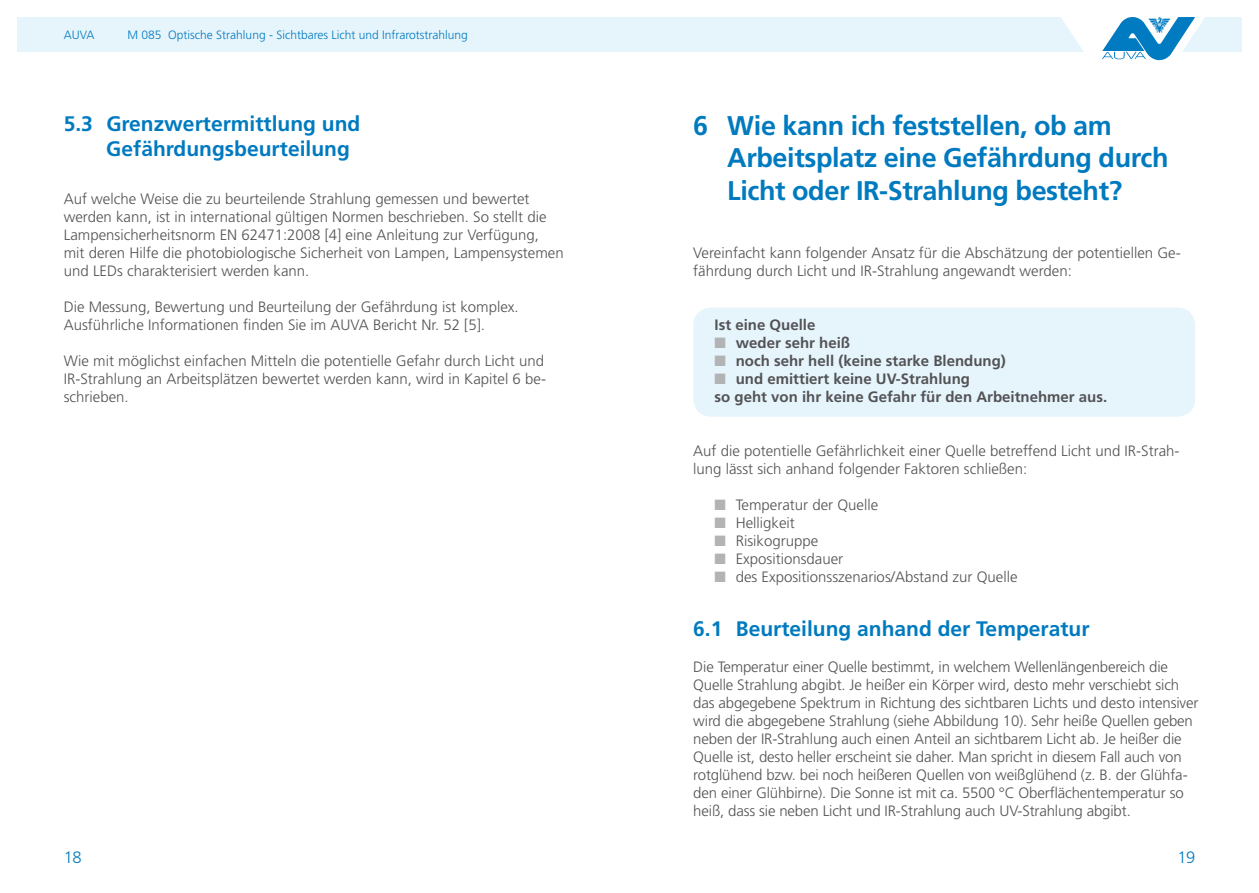
<style>
.page{position:relative;width:1259px;height:893px;background:#fff}
.page>*{position:absolute;margin:0;border:0;box-sizing:border-box;transform-origin:0 0}
.t1{font:700 27px "Frutiger LT Std";letter-spacing:-.015em;color:#007abf}
.t2{font:700 21px/25.2px "Frutiger LT Std";color:#007abf}
.t3{font:300 16.5px "Frutiger LT Std";color:#007bc0}
.t4{font:300 15px/18px "Frutiger LT Std";color:#535355}
.t5{font:700 15px "Frutiger LT Std";color:#535355}
.t6{font:300 12px "Frutiger LT Std";color:#007abf}
</style>
<div class="page">
<div style="left:17px;top:17px;width:1225px;height:34px;background:#e6f4fc"></div>
<div style="left:693px;top:308px;width:502px;height:109px;background:#e6f4fc;border-radius:18px"></div>
<svg style="left:1060px;top:17px;width:145px;height:44px"></svg>
<p class="t6" style="left:64px;top:28px;width:32px">AUVA</p>
<p class="t6" style="left:128px;top:28px;width:342px">M 085 Optische Strahlung - Sichtbares Licht und Infrarotstrahlung</p>
<h2 class="t2" style="left:106px;top:111px;width:256px;text-indent:-43px">5.3 Grenzwertermittlung und<br>Gefährdungsbeurteilung</h2>
<p class="t4" style="left:64px;top:190px;width:501px">Auf welche Weise die zu beurteilende Strahlung gemessen und bewertet werden kann, ist in international gültigen Normen beschrieben. So stellt die Lampensicherheitsnorm EN 62471:2008 [4] eine Anleitung zur Verfügung,<br>mit deren Hilfe die photobiologische Sicherheit von Lampen, Lampensystemen und LEDs charakterisiert werden kann.</p>
<p class="t4" style="left:64px;top:298px;width:456px">Die Messung, Bewertung und Beurteilung der Gefährdung ist komplex.<br>Ausführliche Informationen finden Sie im AUVA Bericht Nr. 52 [5].</p>
<p class="t4" style="left:64px;top:352px;width:484px">Wie mit möglichst einfachen Mitteln die potentielle Gefahr durch Licht und<br>IR-Strahlung an Arbeitsplätzen bewertet werden kann, wird in Kapitel 6 be&shy;schrieben.</p>
<h1 class="t1" style="left:693px;top:110px;width:420px">6 Wie kann ich feststellen, ob am</h1>
<h1 class="t1" style="left:693px;top:142px;width:477px">Arbeitsplatz eine Gefährdung durch</h1>
<h1 class="t1" style="left:727px;top:175px;width:396px">Licht oder IR-Strahlung besteht?</h1>
<p class="t4" style="left:693px;top:244px;width:489px">Vereinfacht kann folgender Ansatz für die Abschätzung der potentiellen Ge&shy;fährdung durch Licht und IR-Strahlung angewandt werden:</p>
<p class="t5" style="left:693px;top:316px;width:124px">Ist eine Quelle</p>
<p class="t5" style="left:736px;top:334px;width:116px">weder sehr heiß</p>
<p class="t5" style="left:736px;top:352px;width:272px">noch sehr hell (keine starke Blendung)</p>
<p class="t5" style="left:736px;top:370px;width:236px">und emittiert keine UV-Strahlung</p>
<p class="t5" style="left:714px;top:388px;width:394px">so geht von ihr keine Gefahr für den Arbeitnehmer aus.</p>
<p class="t4" style="left:693px;top:442px;width:488px">Auf die potentielle Gefährlichkeit einer Quelle betreffend Licht und IR-Strah&shy;lung lässt sich anhand folgender Faktoren schließen:</p>
<p class="t4" style="left:736px;top:496px;width:283px">Temperatur der Quelle<br>Helligkeit<br>Risikogruppe<br>Expositionsdauer<br>des Expositionsszenarios/Abstand zur Quelle</p>
<h2 class="t2" style="left:693px;top:617px;width:398px">6.1 Beurteilung anhand der Temperatur</h2>
<p class="t4" style="left:693px;top:658px;width:506px">Die Temperatur einer Quelle bestimmt, in welchem Wellenlängenbereich die Quelle Strahlung abgibt. Je heißer ein Körper wird, desto mehr verschiebt sich das abgegebene Spektrum in Richtung des sichtbaren Lichts und desto intensiver wird die abgegebene Strahlung (siehe Abbildung 10). Sehr heiße Quellen geben neben der IR-Strahlung auch einen Anteil an sichtbarem Licht ab. Je heißer die Quelle ist, desto heller erscheint sie daher. Man spricht in diesem Fall auch von rotglühend bzw. bei noch heißeren Quellen von weißglühend (z. B. der Glühfa&shy;den einer Glühbirne). Die Sonne ist mit ca. 5500 °C Oberflächentemperatur so heiß, dass sie neben Licht und IR-Strahlung auch UV-Strahlung abgibt.</p>
<p class="t3" style="left:64px;top:848px;width:19px">18</p>
<p class="t3" style="left:1177px;top:848px;width:19px">19</p>
</div>
